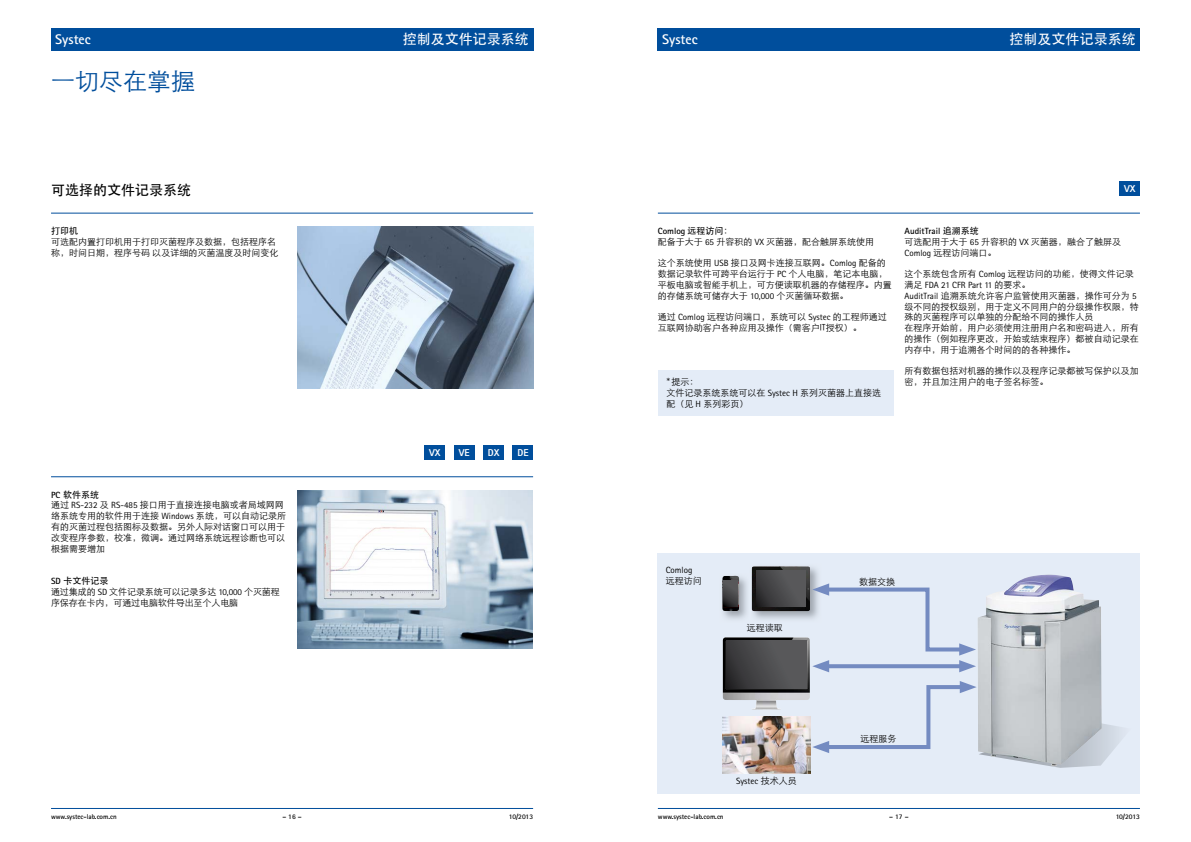
<style>
.page{position:relative;width:1191px;height:842px;background:#fff}
.page>*{position:absolute;margin:0;border:0;box-sizing:border-box;transform-origin:0 0}
.t1{font:24px "ST Xihei";color:#004e9c}
.t2{font:14px "ST Heiti";color:#fff}
.t3{font:700 14px "Rotis Sans Serif";color:#fff}
.t4{font:14px "ST Heiti";color:#000}
.t5{font:800 10px "Rotis Sans Serif";color:#fff}
.t6{font:9px/10.8px "ST Xihei";color:#000}
.t7{font:9px "Rotis Sans Serif";color:#000}
.t8{font:700 9px "Rotis Sans Serif";color:#000}
.t9{font:9px "ST Heiti";color:#000}
.t10{font:700 7px "Rotis Sans Serif";color:#000}
.s1{font-family:"Rotis Sans Serif";font-weight:700}
.s2{font-family:"Rotis Sans Serif"}
.s3{font-family:"ST Heiti";font-weight:400}
.s4{font-family:"ST Xihei"}
</style>
<div class="page">
<hr style="left:51px;top:808px;width:482px;height:1px;background:#004e9c">
<hr style="left:658px;top:808px;width:482px;height:1px;background:#004e9c">
<hr style="left:51px;top:213px;width:482px;height:1px;background:#004e9c">
<hr style="left:658px;top:213px;width:482px;height:1px;background:#004e9c">
<div style="left:51px;top:28px;width:482px;height:23px;background:#004e9c"></div>
<div style="left:658px;top:28px;width:482px;height:23px;background:#004e9c"></div>
<img style="left:298px;top:227px;width:235px;height:161px">
<div style="left:658px;top:553px;width:482px;height:241px;background:#e4ecf7"></div>
<img style="left:751px;top:567px;width:68px;height:52px">
<img style="left:752px;top:566px;width:58px;height:45px">
<img style="left:723px;top:575px;width:24px;height:44px">
<img style="left:722px;top:576px;width:17px;height:35px">
<svg style="left:723px;top:580px;width:15px;height:26px"></svg>
<div style="left:756px;top:571px;width:49px;height:35px;background:linear-gradient(to right,#343335,#606062)"></div>
<svg style="left:812px;top:583px;width:164px;height:89px"></svg>
<img style="left:722px;top:637px;width:88px;height:73px">
<div style="left:726px;top:640px;width:80px;height:49px;background:linear-gradient(to right,#333335,#606062)"></div>
<img style="left:722px;top:717px;width:88px;height:56px">
<img style="left:978px;top:575px;width:123px;height:106px">
<svg style="left:812px;top:681px;width:309px;height:87px"></svg>
<img style="left:298px;top:490px;width:235px;height:158px">
<div style="left:1119px;top:181px;width:21px;height:14px;background:#004e9c"></div>
<div style="left:425px;top:445px;width:20px;height:14px;background:#004e9c"></div>
<div style="left:483px;top:445px;width:21px;height:14px;background:#004e9c"></div>
<div style="left:454px;top:445px;width:20px;height:14px;background:#004e9c"></div>
<div style="left:513px;top:445px;width:20px;height:14px;background:#004e9c"></div>
<hr style="left:51px;top:476px;width:482px;height:1px;background:#004e9c">
<div style="left:658px;top:370px;width:235px;height:46px;background:#e4ecf7"></div>
<h2 class="t3" style="left:55px;top:30px;width:37px">Systec</h2>
<h2 class="t2" style="left:403px;top:32px;width:127px">控制及文件记录系统</h2>
<h2 class="t3" style="left:662px;top:30px;width:37px">Systec</h2>
<h2 class="t2" style="left:1009px;top:32px;width:127px">控制及文件记录系统</h2>
<h1 class="t1" style="left:51px;top:69px;width:146px">一切尽在掌握</h1>
<h2 class="t4" style="left:51px;top:183px;width:142px">可选择的文件记录系统</h2>
<p class="t9" style="left:51px;top:226px;width:29px">打印机</p>
<p class="t6" style="left:51px;top:236px;width:229px">可选配内置打印机用于打印灭菌程序及数据，包括程序名称，时间日期，程序号码 以及详细的灭菌温度及时间变化</p>
<p class="t9" style="left:51px;top:490px;width:49px"><span class="s1">PC</span> 软件系统</p>
<p class="t6" style="left:51px;top:500px;width:236px">通过 <span class="s2">RS-232</span> 及 <span class="s2">RS-485</span> 接口用于直接连接电脑或者局域网网络系统专用的软件用于连接 <span class="s2">Windows</span> 系统，可以自动记录所有的灭菌过程包括图标及数据。另外人际对话窗口可以用于改变程序参数，校准，微调。通过网络系统远程诊断也可以根据需要增加</p>
<p class="t9" style="left:51px;top:576px;width:59px"><span class="s1">SD</span> 卡文件记录</p>
<p class="t6" style="left:51px;top:586px;width:230px">通过集成的 <span class="s2">SD</span> 文件记录系统可以记录多达 <span class="s2">10,000</span> 个灭菌程序保存在卡内，可通过电脑软件导出至个人电脑</p>
<p class="t5" style="left:429px;top:446px;width:13px">VX</p>
<p class="t5" style="left:459px;top:446px;width:12px">VE</p>
<p class="t5" style="left:488px;top:446px;width:13px">DX</p>
<p class="t5" style="left:517px;top:446px;width:13px">DE</p>
<p class="t5" style="left:1124px;top:182px;width:13px">VX</p>
<p class="t8" style="left:658px;top:225px;width:76px">Comlog <span class="s3">远程访问：</span></p>
<p class="t6" style="left:658px;top:236px;width:218px">配备于大于 <span class="s2">65</span> 升容积的 <span class="s2">VX</span> 灭菌器，配合触屏系统使用</p>
<p class="t6" style="left:658px;top:258px;width:235px">这个系统使用 <span class="s2">USB</span> 接口及网卡连接互联网。<span class="s2">Comlog</span> 配备的数据记录软件可跨平台运行于 <span class="s2">PC</span> 个人电脑，笔记本电脑，平板电脑或智能手机上，可方便读取机器的存储程序。内置的存储系统可储存大于 <span class="s2">10,000</span> 个灭菌循环数据。</p>
<p class="t6" style="left:658px;top:312px;width:230px">通过 <span class="s2">Comlog</span> 远程访问端口，系统可以 <span class="s2">Systec</span> 的工程师通过互联网协助客户各种应用及操作（需客户IT授权）。</p>
<p class="t6" style="left:666px;top:376px;width:216px">* 提示：<br>文件记录系统系统可以在 <span class="s2">Systec H</span> 系列灭菌器上直接选配（见 <span class="s2">H</span> 系列彩页）</p>
<p class="t8" style="left:904px;top:225px;width:76px">AuditTrail <span class="s3">追溯系统</span></p>
<p class="t6" style="left:904px;top:236px;width:218px">可选配用于大于 <span class="s2">65</span> 升容积的 <span class="s2">VX</span> 灭菌器，融合了触屏及<br><span class="s2">Comlog</span> 远程访问端口。</p>
<p class="t6" style="left:904px;top:268px;width:231px">这个系统包含所有 <span class="s2">Comlog</span> 远程访问的功能，使得文件记录</p>
<p class="t7" style="left:904px;top:280px;width:127px"><span class="s4">满足</span> FDA 21 CFR Part 11 <span class="s4">的要求。</span></p>
<p class="t6" style="left:904px;top:290px;width:235px"><span class="s2">AuditTrail</span> 追溯系统允许客户监管使用灭菌器，操作可分为 <span class="s2">5</span>级不同的授权级别，用于定义不同用户的分级操作权限，特殊的灭菌程序可以单独的分配给不同的操作人员<br>在程序开始前，用户必须使用注册用户名和密码进入，所有的操作（例如程序更改，开始或结束程序）都被自动记录在内存中，用于追溯各个时间的的各种操作。</p>
<p class="t6" style="left:904px;top:366px;width:235px">所有数据包括对机器的操作以及程序记录都被写保护以及加密，并且加注用户的电子签名标签。</p>
<p class="t7" style="left:666px;top:565px;width:28px">Comlog</p>
<p class="t6" style="left:666px;top:575px;width:37px">远程访问</p>
<p class="t6" style="left:747px;top:622px;width:37px">远程读取</p>
<p class="t7" style="left:736px;top:776px;width:62px">Systec <span class="s4">技术人员</span></p>
<p class="t6" style="left:859px;top:576px;width:37px">数据交换</p>
<p class="t6" style="left:860px;top:733px;width:37px">远程服务</p>
<p class="t10" style="left:51px;top:812px;width:67px">www.systec-lab.com.cn</p>
<p class="t10" style="left:282px;top:812px;width:21px">– 16 –</p>
<p class="t10" style="left:509px;top:812px;width:26px">10/2013</p>
<p class="t10" style="left:658px;top:812px;width:67px">www.systec-lab.com.cn</p>
<p class="t10" style="left:889px;top:812px;width:21px">– 17 –</p>
<p class="t10" style="left:1115px;top:812px;width:26px">10/2013</p>
</div>
